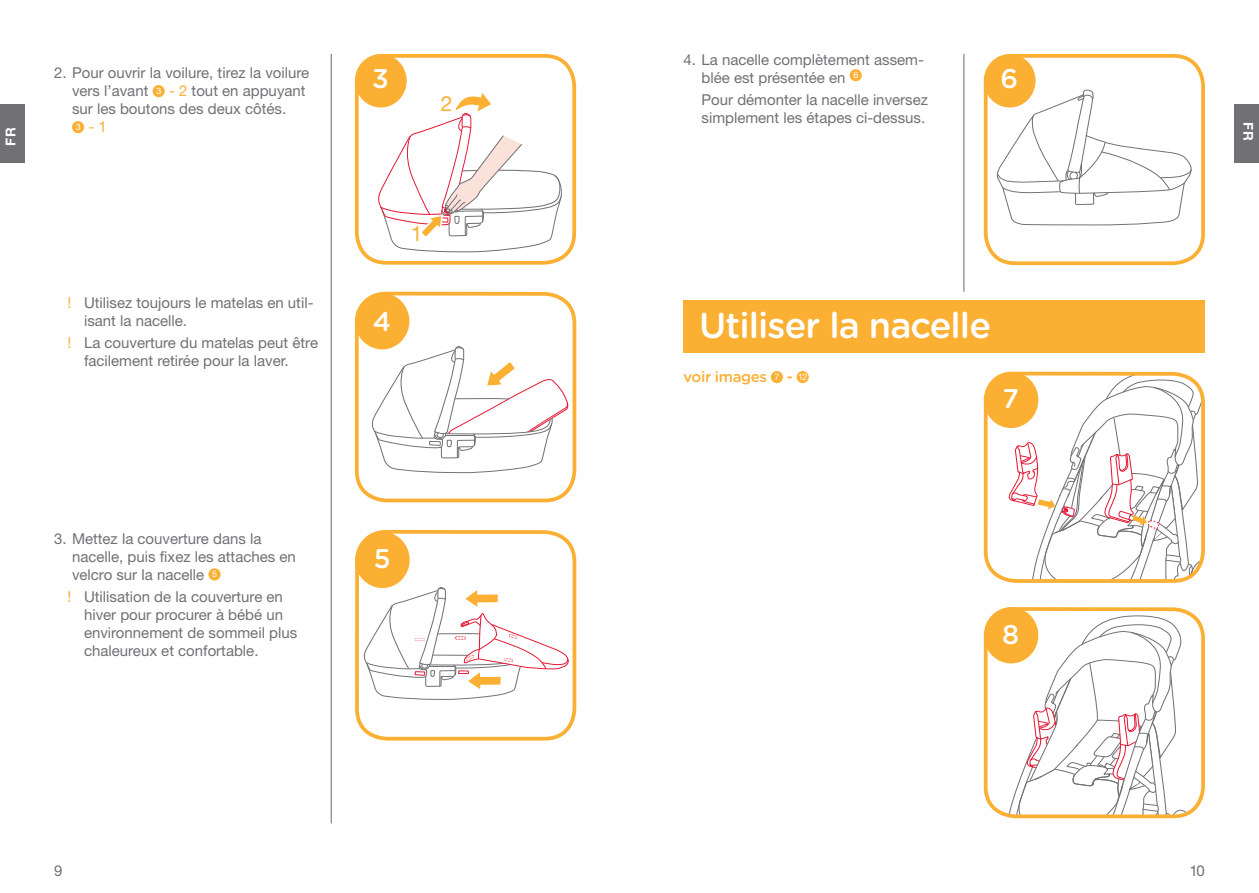
<style>
.page{position:relative;width:1259px;height:893px;background:#fff}
.page>*{position:absolute;margin:0;border:0;box-sizing:border-box;transform-origin:0 0}
.t1{font:500 36px "Gotham Rounded";letter-spacing:-.025em;color:#fff}
.t2{font:500 27px "Gotham Rounded";color:#fff}
.t3{font:21px "Helvetica Neue LT Std";color:#fbb033}
.t4{font:15px/18px "Helvetica Neue LT Std";color:#717074}
.t5{font:500 15px "Gotham Rounded";letter-spacing:-.025em;color:#fbb033}
.t6{font:700 13.5px "Helvetica Neue LT Std";color:#fff}
.s1{font-size:9px;color:#fff}
.s2{color:#fbb033}
.s3{font-family:"Helvetica Neue LT Std";font-weight:400;font-size:9px;color:#fff}
</style>
<div class="page">
<div style="left:355px;top:292px;width:221px;height:210px;border:4px solid #fbb033;border-radius:30px"></div>
<div style="left:355px;top:293px;width:54px;height:56px;background:#fbb033;border-radius:50%"></div>
<svg style="left:370px;top:342px;width:199px;height:132px"></svg>
<svg style="left:996px;top:87px;width:196px;height:138px"></svg>
<div style="left:983px;top:54px;width:222px;height:211px;border:4px solid #fbb033;border-radius:30px"></div>
<div style="left:983px;top:54px;width:52px;height:54px;background:#fbb033;border-radius:50%"></div>
<div style="left:153px;top:85px;width:12px;height:12px;background:#fbb033;border-radius:50%"></div>
<div style="left:72px;top:121px;width:12px;height:12px;background:#fbb033;border-radius:50%"></div>
<div style="left:208px;top:568px;width:13px;height:12px;background:#fbb033;border-radius:50%"></div>
<div style="left:849px;top:69px;width:12px;height:12px;background:#fbb033;border-radius:50%"></div>
<hr style="left:331px;top:54px;width:1px;height:769px;background:#717074">
<hr style="left:963px;top:54px;width:1px;height:238px;background:#717074">
<div style="left:355px;top:54px;width:221px;height:211px;border:4px solid #fbb033;border-radius:30px"></div>
<div style="left:355px;top:54px;width:52px;height:54px;background:#fbb033;border-radius:50%"></div>
<svg style="left:376px;top:93px;width:186px;height:159px"></svg>
<div style="left:355px;top:530px;width:221px;height:210px;border:4px solid #fbb033;border-radius:30px"></div>
<div style="left:355px;top:532px;width:55px;height:56px;background:#fbb033;border-radius:50%"></div>
<svg style="left:363px;top:583px;width:206px;height:117px"></svg>
<div style="left:683px;top:300px;width:522px;height:53px;background:#fbb033"></div>
<svg style="left:1004px;top:612px;width:187px;height:204px"></svg>
<div style="left:983px;top:607px;width:222px;height:211px;border:4px solid #fbb033;border-radius:30px"></div>
<div style="left:983px;top:607px;width:55px;height:56px;background:#fbb033;border-radius:50%"></div>
<div style="left:983px;top:372px;width:222px;height:211px;border:4px solid #fbb033;border-radius:30px"></div>
<div style="left:983px;top:372px;width:55px;height:56px;background:#fbb033;border-radius:50%"></div>
<svg style="left:1007px;top:374px;width:196px;height:207px"></svg>
<div style="left:771px;top:371px;width:12px;height:12px;background:#fbb033;border-radius:50%"></div>
<div style="left:796px;top:371px;width:12px;height:12px;background:#fbb033;border-radius:50%"></div>
<div style="left:0;top:105px;width:24px;height:58px;background:#717074"></div>
<div style="left:1234px;top:105px;width:25px;height:58px;background:#717074"></div>
<p class="t4" style="left:701px;top:50px;width:224px;text-indent:-18px">4. La nacelle complètement assem&shy;blée est présentée en <sup>6</sup></p>
<p class="t4" style="left:701px;top:90px;width:228px">Pour démonter la nacelle inversez simplement les étapes ci-dessus.</p>
<p class="t4" style="left:72px;top:63px;width:239px;text-indent:-18px">2. Pour ouvrir la voilure, tirez la voilure vers l’avant <span class="s1">3</span> <span class="s2">- 2</span> tout en appuyant sur les boutons des deux côtés.<br><span class="s1">3</span> <span class="s2">- 1</span></p>
<h2 class="t2" style="left:1000px;top:59px;width:19px">6</h2>
<h2 class="t2" style="left:372px;top:59px;width:18px">3</h2>
<h3 class="t3" style="left:441px;top:91px;width:13px">2</h3>
<p class="t6" style="left:2px;top:146px;width:20px;rotate:-90deg">FR</p>
<p class="t6" style="left:1256px;top:122px;width:20px;rotate:90deg">FR</p>
<p class="t4" style="left:84px;top:293px;width:231px;text-indent:-16px"><span class="s2">!</span> Utilisez toujours le matelas en util&shy;isant la nacelle.</p>
<p class="t4" style="left:84px;top:333px;width:235px;text-indent:-16px"><span class="s2">!</span> La couverture du matelas peut être facilement retirée pour la laver.</p>
<h3 class="t3" style="left:411px;top:221px;width:13px">1</h3>
<h2 class="t2" style="left:373px;top:302px;width:20px">4</h2>
<p class="t4" style="left:72px;top:530px;width:225px;text-indent:-18px">3. Mettez la couverture dans la nacelle, puis fixez les attaches en velcro sur la nacelle <sup>5</sup></p>
<p class="t4" style="left:84px;top:588px;width:215px;text-indent:-16px"><span class="s2">!</span> Utilisation de la couverture en hiver pour procurer à bébé un environnement de sommeil plus chaleureux et confortable.</p>
<h2 class="t2" style="left:374px;top:539px;width:18px">5</h2>
<h1 class="t1" style="left:699px;top:300px;width:293px">Utiliser la nacelle</h1>
<p class="t5" style="left:683px;top:366px;width:125px">voir images <span class="s3">7</span> - <span class="s3">12</span></p>
<h2 class="t2" style="left:1002px;top:379px;width:18px">7</h2>
<h2 class="t2" style="left:1002px;top:615px;width:19px">8</h2>
<p class="t4" style="left:54px;top:861px;width:10px">9</p>
<p class="t4" style="left:1189px;top:861px;width:17px">10</p>
</div>
